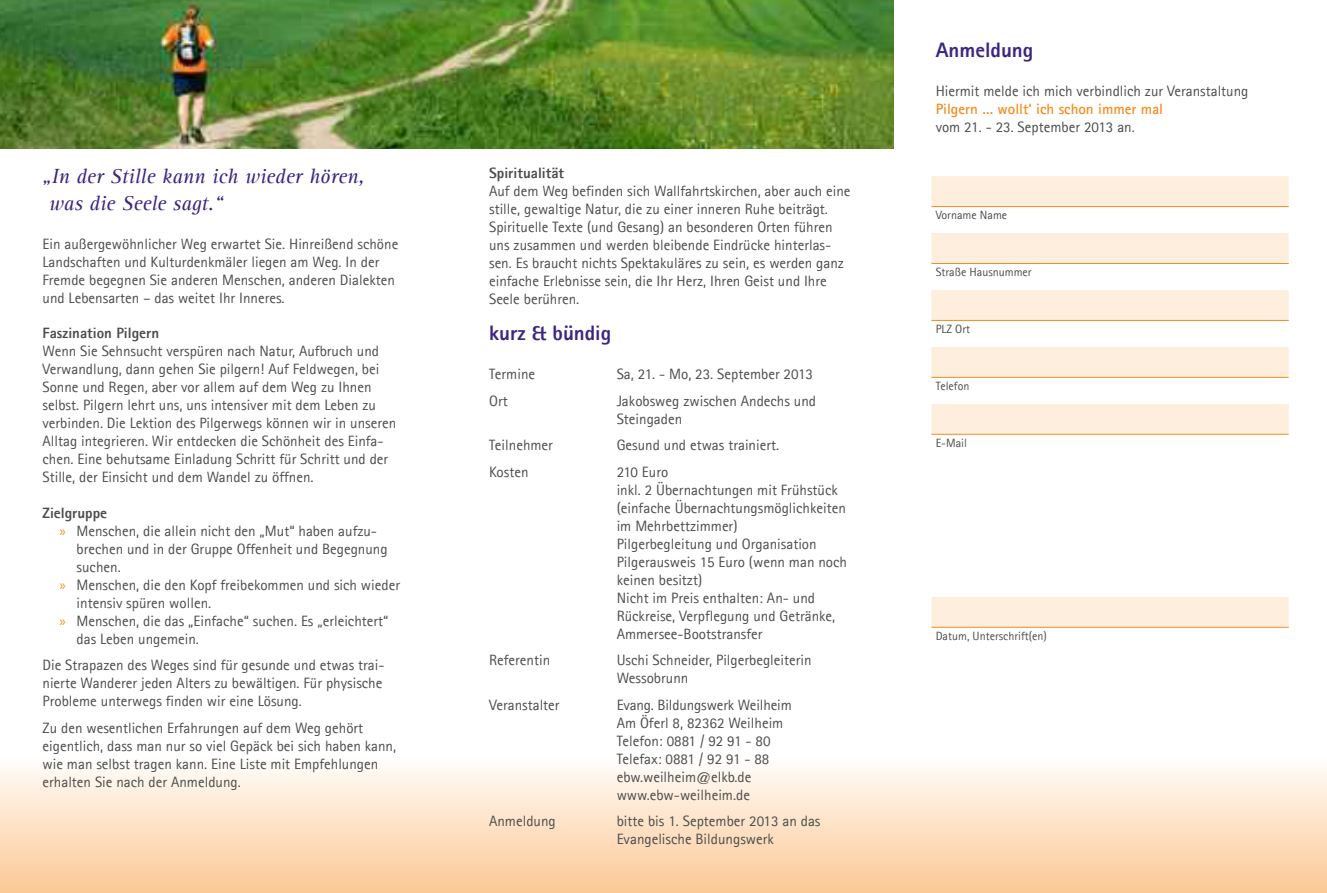
<style>
.page{position:relative;width:1327px;height:893px;background:#fff}
.page>*{position:absolute;margin:0;border:0;box-sizing:border-box;transform-origin:0 0}
.t1{font:italic 21px/27px "Agfa Rotis Serif";color:#3d2580}
.t2{font:800 21px "Agfa Rotis Sans Serif";color:#3d2580}
.p_-_kurz_und_bündig{font:15px/18px "Agfa Rotis Sans Serif";color:#4b4c4d}
.t3{font:800 15px "Agfa Rotis Sans Serif";color:#4b4c4d}
.p_-_Anmeldezeilen{font:12px "Agfa Rotis Sans Serif";color:#4b4c4d}
.s1{font-family:"Myriad Pro";color:#f68c1f}
.s2{font-weight:700;color:#f68c1f}
</style>
<div class="page">
<div style="left:0;top:757px;width:1327px;height:136px;background:linear-gradient(to bottom,#fffdfb,#fbc896)"></div>
<img style="left:0;top:0;width:893px;height:148px">
<div style="left:931px;top:176px;width:357px;height:30px;background:#feeedd"></div>
<hr style="left:931px;top:206px;width:357px;height:1px;background:#f68c1f">
<div style="left:931px;top:233px;width:357px;height:30px;background:#feeedd"></div>
<hr style="left:931px;top:263px;width:357px;height:1px;background:#f68c1f">
<div style="left:931px;top:290px;width:357px;height:30px;background:#feeedd"></div>
<hr style="left:931px;top:320px;width:357px;height:1px;background:#f68c1f">
<div style="left:931px;top:347px;width:357px;height:30px;background:#feeedd"></div>
<hr style="left:931px;top:377px;width:357px;height:1px;background:#f68c1f">
<div style="left:931px;top:404px;width:357px;height:30px;background:#feeedd"></div>
<hr style="left:931px;top:434px;width:357px;height:1px;background:#f68c1f">
<div style="left:931px;top:597px;width:357px;height:30px;background:#feeedd"></div>
<hr style="left:931px;top:627px;width:357px;height:1px;background:#f68c1f">
<p class="t1" style="left:49px;top:163px;width:316px;text-indent:-7px">„In der Stille kann ich wieder hören, was die Seele sagt.“</p>
<p class="p_-_kurz_und_bündig" style="left:43px;top:235px;width:357px">Ein außergewöhnlicher Weg erwartet Sie. Hinreißend schöne Landschaften und Kulturdenkmäler liegen am Weg. In der Fremde begegnen Sie anderen Menschen, anderen Dialekten und Lebensarten – das weitet Ihr Inneres.</p>
<p class="t3" style="left:43px;top:324px;width:118px">Faszination Pilgern</p>
<p class="p_-_kurz_und_bündig" style="left:43px;top:342px;width:355px">Wenn Sie Sehnsucht verspüren nach Natur, Aufbruch und Verwandlung, dann gehen Sie pilgern! Auf Feldwegen, bei Sonne und Regen, aber vor allem auf dem Weg zu Ihnen selbst. Pilgern lehrt uns, uns intensiver mit dem Leben zu verbinden. Die Lektion des Pilgerwegs können wir in unseren Alltag integrieren. Wir entdecken die Schönheit des Einfa&shy;chen. Eine behutsame Einladung Schritt für Schritt und der Stille, der Einsicht und dem Wandel zu öffnen.</p>
<p class="t3" style="left:43px;top:503px;width:66px">Zielgruppe</p>
<p class="p_-_kurz_und_bündig" style="left:77px;top:522px;width:312px;text-indent:-17px"><span class="s1">»</span> Menschen, die allein nicht den „Mut“ haben aufzu&shy;brechen und in der Gruppe Offenheit und Begegnung suchen.</p>
<p class="p_-_kurz_und_bündig" style="left:77px;top:576px;width:325px;text-indent:-17px"><span class="s1">»</span> Menschen, die den Kopf freibekommen und sich wieder intensiv spüren wollen.</p>
<p class="p_-_kurz_und_bündig" style="left:77px;top:612px;width:313px;text-indent:-17px"><span class="s1">»</span> Menschen, die das „Einfache“ suchen. Es „erleichtert“ das Leben ungemein.</p>
<p class="p_-_kurz_und_bündig" style="left:43px;top:656px;width:343px">Die Strapazen des Weges sind für gesunde und etwas trai&shy;nierte Wanderer jeden Alters zu bewältigen. Für physische<br>Probleme unterwegs finden wir eine Lösung.</p>
<p class="p_-_kurz_und_bündig" style="left:43px;top:719px;width:355px">Zu den wesentlichen Erfahrungen auf dem Weg gehört eigentlich, dass man nur so viel Gepäck bei sich haben kann, wie man selbst tragen kann. Eine Liste mit Empfehlungen erhalten Sie nach der Anmeldung.</p>
<p class="t3" style="left:489px;top:164px;width:76px">Spiritualität</p>
<p class="p_-_kurz_und_bündig" style="left:489px;top:182px;width:363px">Auf dem Weg befinden sich Wallfahrtskirchen, aber auch eine stille, gewaltige Natur, die zu einer inneren Ruhe beiträgt.<br>Spirituelle Texte (und Gesang) an besonderen Orten führen uns zusammen und werden bleibende Eindrücke hinterlas&shy;sen. Es braucht nichts Spektakuläres zu sein, es werden ganz einfache Erlebnisse sein, die Ihr Herz, Ihren Geist und Ihre Seele berühren.</p>
<p class="t2" style="left:489px;top:319px;width:124px">kurz &amp; bündig</p>
<p class="p_-_kurz_und_bündig" style="left:489px;top:365px;width:48px">Termine</p>
<p class="p_-_kurz_und_bündig" style="left:617px;top:365px;width:198px">Sa, 21. - Mo, 23. September 2013</p>
<p class="p_-_kurz_und_bündig" style="left:489px;top:391px;width:20px">Ort</p>
<p class="p_-_kurz_und_bündig" style="left:617px;top:391px;width:201px">Jakobsweg zwischen Andechs und<br>Steingaden</p>
<p class="p_-_kurz_und_bündig" style="left:489px;top:436px;width:65px">Teilnehmer</p>
<p class="p_-_kurz_und_bündig" style="left:617px;top:436px;width:164px">Gesund und etwas trainiert.</p>
<p class="p_-_kurz_und_bündig" style="left:489px;top:462px;width:41px">Kosten</p>
<p class="p_-_kurz_und_bündig" style="left:617px;top:462px;width:232px">210 Euro<br>inkl. 2 Übernachtungen mit Frühstück (einfache Übernachtungsmöglichkeiten im Mehrbettzimmer)<br>Pilgerbegleitung und Organisation<br>Pilgerausweis 15 Euro (wenn man noch keinen besitzt)<br>Nicht im Preis enthalten: An- und<br>Rückreise, Verpflegung und Getränke,<br>Ammersee-Bootstransfer</p>
<p class="p_-_kurz_und_bündig" style="left:489px;top:651px;width:63px">Referentin</p>
<p class="p_-_kurz_und_bündig" style="left:617px;top:651px;width:196px">Uschi Schneider, Pilgerbegleiterin<br>Wessobrunn</p>
<p class="p_-_kurz_und_bündig" style="left:489px;top:695px;width:72px">Veranstalter</p>
<p class="p_-_kurz_und_bündig" style="left:617px;top:695px;width:177px">Evang. Bildungswerk Weilheim<br>Am Öferl 8, 82362 Weilheim<br>Telefon: 0881 / 92 91 - 80<br>Telefax: 0881 / 92 91 - 88 ebw.weilheim@elkb.de www.ebw-weilheim.de</p>
<p class="p_-_kurz_und_bündig" style="left:489px;top:812px;width:68px">Anmeldung</p>
<p class="p_-_kurz_und_bündig" style="left:617px;top:812px;width:205px">bitte bis 1. September 2013 an das<br>Evangelische Bildungswerk</p>
<p class="t2" style="left:935px;top:37px;width:99px">Anmeldung</p>
<p class="p_-_kurz_und_bündig" style="left:935px;top:82px;width:314px">Hiermit melde ich mich verbindlich zur Veranstaltung<br><span class="s2">Pilgern … wollt‘ ich schon immer mal<br></span>vom 21. - 23. September 2013 an.</p>
<p class="p_-_Anmeldezeilen" style="left:935px;top:208px;width:73px">Vorname Name</p>
<p class="p_-_Anmeldezeilen" style="left:935px;top:265px;width:97px">Straße Hausnummer</p>
<p class="p_-_Anmeldezeilen" style="left:935px;top:322px;width:36px">PLZ Ort</p>
<p class="p_-_Anmeldezeilen" style="left:935px;top:379px;width:35px">Telefon</p>
<p class="p_-_Anmeldezeilen" style="left:935px;top:435px;width:33px">E-Mail</p>
<p class="p_-_Anmeldezeilen" style="left:935px;top:628px;width:113px">Datum, Unterschrift(en)</p>
</div>
